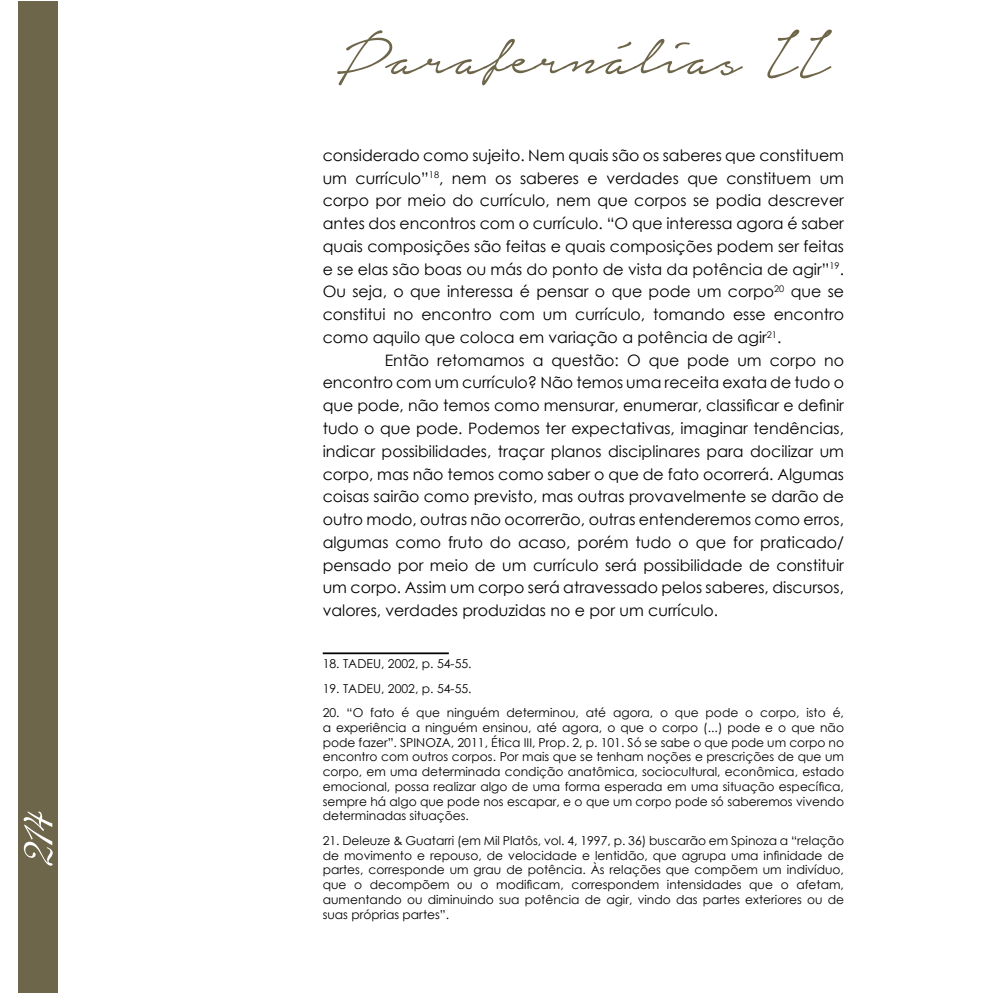
<style>
.page{position:relative;width:993px;height:993px;background:#fff}
.page>*{position:absolute;margin:0;border:0;box-sizing:border-box;transform-origin:0 0}
.t1{font:78.75px "Notera Personal Use Only";color:#6e664a}
.t2{font:63px "ARDECODE";color:#fff}
.t3{font:15.75px/22.8px "Century Gothic";color:#000;text-align:justify}
.t4{font:12.25px/14.7px "Century Gothic";color:#000;text-align:justify}
</style>
<div class="page">
<div style="left:18px;top:1px;width:40px;height:990px;background:#6e664a"></div>
<hr style="left:322px;top:652px;width:126px;height:2px;background:#000">
<h2 class="t2" style="left:-3px;top:864px;width:54px;rotate:-90deg">214</h2>
<h1 class="t1" style="left:337px;top:17px;width:494px">Parafernálias II</h1>
<p class="t3" style="left:322px;top:143px;width:522px">considerado como sujeito. Nem quais são os saberes que constituem um currículo”<sup>18</sup>, nem os saberes e verdades que constituem um corpo por meio do currículo, nem que corpos se podia descrever antes dos encontros com o currículo. “O que interessa agora é saber quais composições são feitas e quais composições podem ser feitas e se elas são boas ou más do ponto de vista da potência de agir”<sup>19</sup>.<br>Ou seja, o que interessa é pensar o que pode um corpo<sup>20</sup> que se constitui no encontro com um currículo, tomando esse encontro como aquilo que coloca em variação a potência de agir<sup>21</sup>.</p>
<p class="t3" style="left:322px;top:348px;width:522px;text-indent:62px">Então retomamos a questão: O que pode um corpo no encontro com um currículo? Não temos uma receita exata de tudo o que pode, não temos como mensurar, enumerar, classificar e definir tudo o que pode. Podemos ter expectativas, imaginar tendências, indicar possibilidades, traçar planos disciplinares para docilizar um corpo, mas não temos como saber o que de fato ocorrerá. Algumas coisas sairão como previsto, mas outras provavelmente se darão de outro modo, outras não ocorrerão, outras entenderemos como erros, algumas como fruto do acaso, porém tudo o que for praticado/ pensado por meio de um currículo será possibilidade de constituir um corpo. Assim um corpo será atravessado pelos saberes, discursos, valores, verdades produzidas no e por um currículo.</p>
<p class="t4" style="left:322px;top:655px;width:150px">18. TADEU, 2002, p. 54-55.</p>
<p class="t4" style="left:322px;top:680px;width:150px">19. TADEU, 2002, p. 54-55.</p>
<p class="t4" style="left:322px;top:705px;width:522px">20. “O fato é que ninguém determinou, até agora, o que pode o corpo, isto é, a experiência a ninguém ensinou, até agora, o que o corpo (...) pode e o que não pode fazer”. SPINOZA, 2011, Ética III, Prop. 2, p. 101. Só se sabe o que pode um corpo no encontro com outros corpos. Por mais que se tenham noções e prescrições de que um corpo, em uma determinada condição anatômica, sociocultural, econômica, estado emocional, possa realizar algo de uma forma esperada em uma situação específica, sempre há algo que pode nos escapar, e o que um corpo pode só saberemos vivendo determinadas situações.</p>
<p class="t4" style="left:322px;top:832px;width:522px">21. Deleuze &amp; Guatarri (em Mil Platôs, vol. 4, 1997, p. 36) buscarão em Spinoza a “relação de movimento e repouso, de velocidade e lentidão, que agrupa uma infinidade de partes, corresponde um grau de potência. Às relações que compõem um indivíduo, que o decompõem ou o modificam, correspondem intensidades que o afetam, aumentando ou diminuindo sua potência de agir, vindo das partes exteriores ou de suas próprias partes”.</p>
</div>
